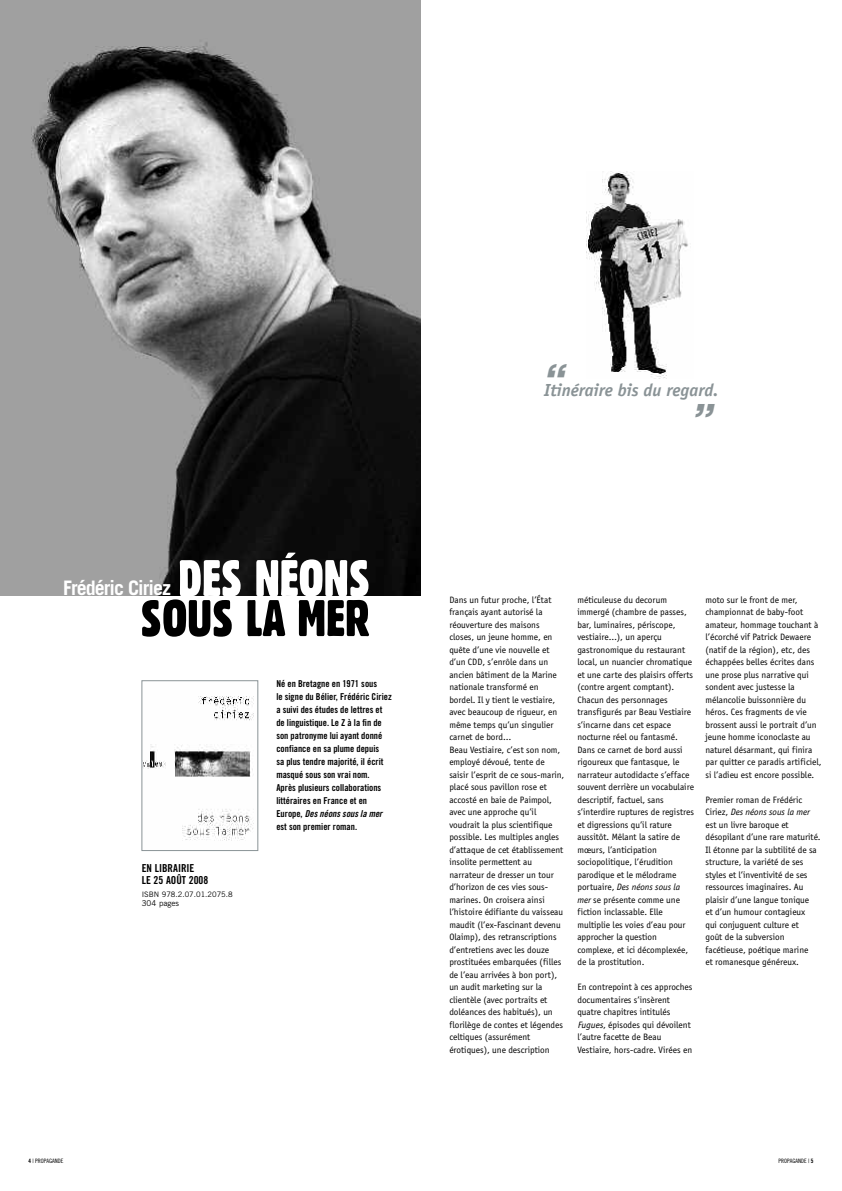
<style>
.page{position:relative;width:842px;height:1191px;background:#fff}
.page>*{position:absolute;margin:0;border:0;box-sizing:border-box;transform-origin:0 0}
.t1{font:50px "Gothic 821 Condensed BT";color:#000}
.t2{font:50px "Gothic 821 Condensed BT";color:#fff}
.t3{font:italic 40px "Chicago";color:#8a9396}
.t4{font:700 20px "Trade Gothic";letter-spacing:-.05em;color:#fff}
.t5{font:italic 700 18px "Officina Sans";color:#8a9396}
.t6{font:11px/12px "Trade Gothic Bold Cond Twenty";color:#000}
.t7{font:9.5px/12.5px "Officina Sans";color:#000}
.t8{font:9.5px/13px "Trade Gothic Bold Cond Twenty";color:#000}
.t9{font:9.5px "Trade Gothic Bold Cond Twenty Obl";color:#000}
.t10{font:8px "Trade Gothic";color:#000}
.t11{font:7.5px "Trade Gothic";color:#000}
.t12{font:6px "Trade Gothic Cond Eighteen";color:#000}
.s1{font-family:"Trade Gothic Bold Cond Twenty"}
.s2{font-style:italic}
</style>
<div class="page">
<img style="left:587px;top:171px;width:101px;height:207px">
<img style="left:0;top:0;width:421px;height:595px">
<img style="left:144px;top:696px;width:110px;height:145px">
<div style="left:142px;top:680px;width:116px;height:170px;border:1px solid #8a9396"></div>
<h1 class="t2" style="left:178px;top:560px;width:193px">DES NÉONS</h1>
<h1 class="t1" style="left:140px;top:600px;width:232px">SOUS LA MER</h1>
<h3 class="t4" style="left:63px;top:581px;width:109px">Frédéric Ciriez</h3>
<p class="t6" style="left:142px;top:862px;width:68px">EN LIBRAIRIE<br>LE 25 AOÛT 2008</p>
<p class="t11" style="left:142px;top:891px;width:93px">ISBN 978.2.07.01.2075.8</p>
<p class="t10" style="left:142px;top:899px;width:39px">304 pages</p>
<p class="t8" style="left:276px;top:678px;width:117px">Né en Bretagne en 1971 sous<br>le signe du Bélier, Frédéric Ciriez a suivi des études de lettres et de linguistique. Le Z à la fin de son patronyme lui ayant donné confiance en sa plume depuis<br>sa plus tendre majorité, il écrit masqué sous son vrai nom.<br>Après plusieurs collaborations littéraires en France et en</p>
<p class="t9" style="left:276px;top:810px;width:107px"><span class="s1">Europe,</span> Des néons sous la mer</p>
<p class="t8" style="left:276px;top:821px;width:82px">est son premier roman.</p>
<p class="t12" style="left:28px;top:1158px;width:37px"><span class="s1">4</span> | PROPAGANDE</p>
<h2 class="t3" style="left:541px;top:357px;width:39px">“</h2>
<h3 class="t5" style="left:544px;top:379px;width:176px">Itinéraire bis du regard.</h3>
<h2 class="t3" style="left:689px;top:397px;width:39px">”</h2>
<p class="t7" style="left:449px;top:593px;width:117px">Dans un futur proche, l’État français ayant autorisé la réouverture des maisons closes, un jeune homme, en quête d’une vie nouvelle et d’un CDD, s’enrôle dans un ancien bâtiment de la Marine nationale transformé en bordel. Il y tient le vestiaire, avec beaucoup de rigueur, en même temps qu’un singulier carnet de bord…<br>Beau Vestiaire, c’est son nom, employé dévoué, tente de saisir l’esprit de ce sous-marin, placé sous pavillon rose et accosté en baie de Paimpol, avec une approche qu’il voudrait la plus scientifique possible. Les multiples angles d’attaque de cet établissement insolite permettent au narrateur de dresser un tour d’horizon de ces vies sous&shy;marines. On croisera ainsi l’histoire édifiante du vaisseau maudit (l’ex-Fascinant devenu<br>Olaimp), des retranscriptions d’entretiens avec les douze prostituées embarquées (filles de l’eau arrivées à bon port), un audit marketing sur la clientèle (avec portraits et doléances des habitués), un florilège de contes et légendes celtiques (assurément érotiques), une description</p>
<p class="t7" style="left:577px;top:593px;width:118px">méticuleuse du decorum immergé (chambre de passes, bar, luminaires, périscope, vestiaire…), un aperçu gastronomique du restaurant local, un nuancier chromatique et une carte des plaisirs offerts (contre argent comptant).<br>Chacun des personnages transfigurés par Beau Vestiaire s’incarne dans cet espace nocturne réel ou fantasmé.<br>Dans ce carnet de bord aussi rigoureux que fantasque, le narrateur autodidacte s’efface souvent derrière un vocabulaire descriptif, factuel, sans s’interdire ruptures de registres et digressions qu’il rature aussitôt. Mêlant la satire de mœurs, l’anticipation sociopolitique, l’érudition parodique et le mélodrame portuaire, <span class="s2">Des néons sous la mer</span> se présente comme une fiction inclassable. Elle multiplie les voies d’eau pour approcher la question complexe, et ici décomplexée, de la prostitution.</p>
<p class="t7" style="left:577px;top:980px;width:117px">En contrepoint à ces approches documentaires s’insèrent quatre chapitres intitulés<br><span class="s2">Fugues</span>, épisodes qui dévoilent l’autre facette de Beau<br>Vestiaire, hors-cadre. Virées en</p>
<p class="t7" style="left:705px;top:593px;width:118px">moto sur le front de mer, championnat de baby-foot amateur, hommage touchant à l’écorché vif Patrick Dewaere (natif de la région), etc, des échappées belles écrites dans une prose plus narrative qui sondent avec justesse la mélancolie buissonnière du héros. Ces fragments de vie brossent aussi le portrait d’un jeune homme iconoclaste au naturel désarmant, qui finira par quitter ce paradis artificiel, si l’adieu est encore possible.</p>
<p class="t7" style="left:705px;top:793px;width:117px">Premier roman de Frédéric<br>Ciriez, <span class="s2">Des néons sous la mer </span>est un livre baroque et désopilant d’une rare maturité.<br>Il étonne par la subtilité de sa structure, la variété de ses styles et l’inventivité de ses ressources imaginaires. Au plaisir d’une langue tonique<br>et d’un humour contagieux<br>qui conjuguent culture et<br>goût de la subversion facétieuse, poétique marine<br>et romanesque généreux.</p>
<p class="t12" style="left:778px;top:1158px;width:37px">PROPAGANDE | <span class="s1">5</span></p>
</div>
